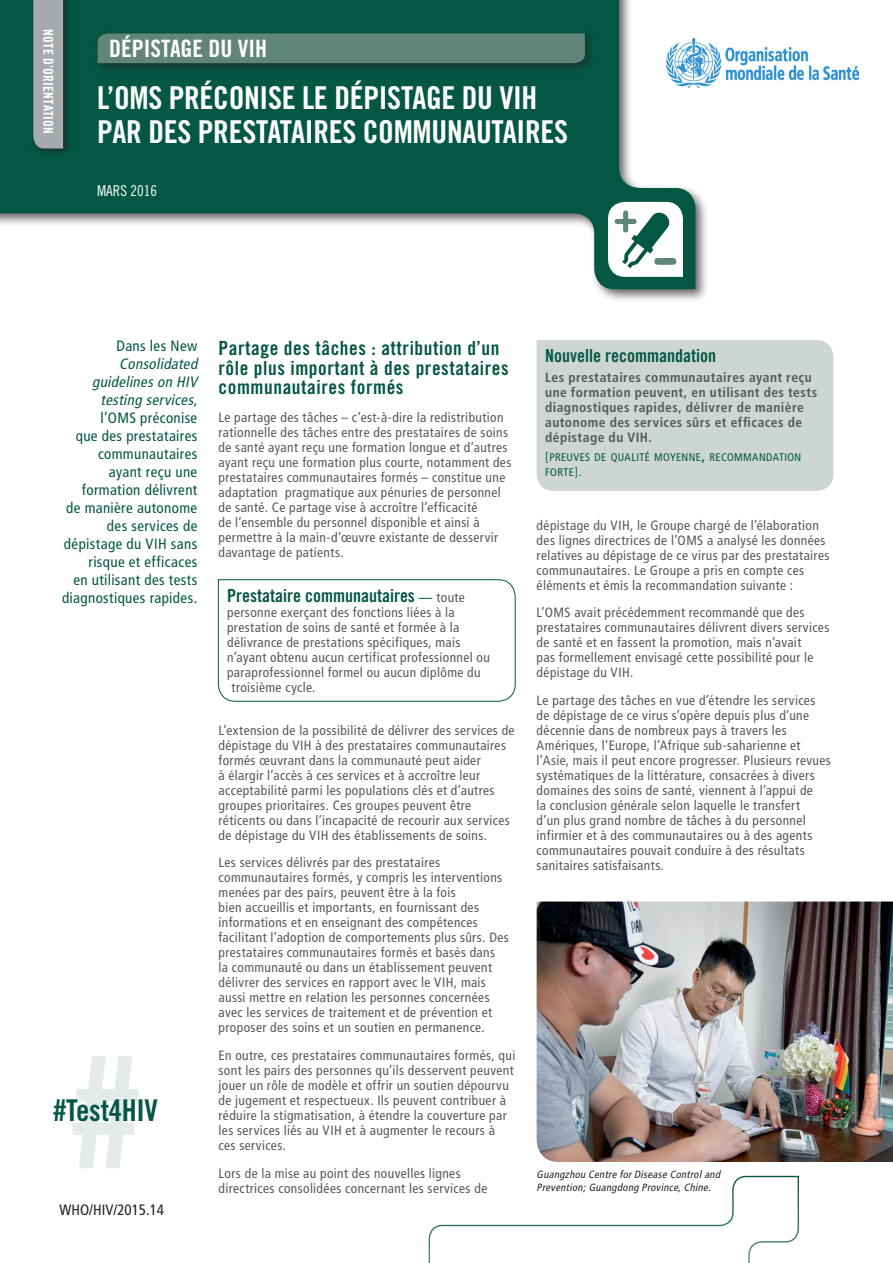
<style>
.page{position:relative;width:893px;height:1263px;background:#fff}
.page>*{position:absolute;margin:0;border:0;box-sizing:border-box;transform-origin:0 0}
.t1{font:31.5px/34.5px "Trade Gothic Bold Cond Twenty";letter-spacing:-.01em;color:#fff}
.t2{font:30px "Trade Gothic Bold Cond Twenty";letter-spacing:-.01em;color:#045743}
.t3{font:24px "Trade Gothic Bold Cond Twenty";color:#fff}
.Level_1_1_title__Sec{font:19.5px/19.5px "Trade Gothic Bold Cond Twenty";letter-spacing:.03em;color:#045743}
.Box_table_figure__ti{font:18px "Trade Gothic Bold Cond Twenty";color:#045743}
.Intro_text{font:condensed 15px/18px "Frutiger";letter-spacing:.025em;color:#045743;text-align:right}
.t4{font:condensed 15px "Frutiger";color:#231f20}
.t5{font:15px "Trade Gothic Cond Eighteen";color:#fff}
.Body_text{font:condensed 13.5px/15px "Frutiger";letter-spacing:.03em;color:#57585a}
.Box_table_figure__ti-2{font:condensed 13.5px "Frutiger";letter-spacing:.025em;color:#57585a}
.Box_table_figure__ti-3{font:700 condensed 13.5px/15px "Frutiger";letter-spacing:.035em;color:#57585a}
.t6{font:13.5px "Trade Gothic Bold Cond Twenty";letter-spacing:.015em;color:#fff}
.Box_table_figure__ti-4{font:condensed 10.95px/15px "Frutiger";letter-spacing:.035em;color:#045743}
.t7{font:italic condensed 10.5px/12.8px "Frutiger";color:#231f20}
.s1{font-style:italic}
.s2{font-size:13.5px}
.s3{font-family:"Frutiger";font-stretch:condensed;font-size:13.5px;color:#57585a}
.s4{font-size:12px}
.s5{font-size:15.75px}
</style>
<div class="page">
<img style="left:537px;top:901px;width:356px;height:261px">
<div style="left:0;top:0;width:709px;height:303px;background:#231f20;opacity:.7"></div>
<svg style="left:0;top:0;width:695px;height:289px;fill:#045743"></svg>
<svg style="left:428px;top:1175px;width:371px;height:88px"></svg>
<div style="left:29px;top:0;width:44px;height:159px;background:#231f20;opacity:.7"></div>
<div style="left:33px;top:0;width:30px;height:148px;background:#a8a9ad"></div>
<div style="left:93px;top:29px;width:502px;height:44px;background:#231f20;opacity:.6"></div>
<div style="left:98px;top:33px;width:487px;height:30px;background:#618679"></div>
<svg style="left:608px;top:202px;width:75px;height:75px"></svg>
<svg style="left:218px;top:579px;width:298px;height:123px"></svg>
<div style="left:537px;top:340px;width:296px;height:151px;background:#cdd6d2"></div>
<svg style="left:72px;top:1056px;width:66px;height:112px"></svg>
<img style="left:666px;top:39px;width:192px;height:49px">
<p class="t6" style="left:57px;top:29px;width:107px;rotate:90deg">NOTE D’ORIENTATION</p>
<p class="t3" style="left:109px;top:34px;width:160px">DÉPISTAGE DU VIH</p>
<p class="t1" style="left:97px;top:80px;width:472px">L’OMS PRÉCONISE LE DÉPISTAGE DU VIH<br>PAR DES PRESTATAIRES COMMUNAUTAIRES</p>
<p class="t5" style="left:97px;top:182px;width:61px">MARS 2016</p>
<p class="Intro_text" style="left:62px;top:337px;width:140px">Dans les New<br><span class="s1">Consolidated guidelines on HIV testing services, </span>l’OMS préconise<br>que des prestataires communautaires<br>ayant reçu une formation délivrent<br>de manière autonome des services de dépistage du VIH sans risque et efficaces<br>en utilisant des tests diagnostiques rapides.</p>
<p class="t2" style="left:53px;top:1092px;width:106px">#Test4HIV</p>
<p class="t4" style="left:60px;top:1201px;width:106px">WHO/HIV/2015.14</p>
<p class="Level_1_1_title__Sec" style="left:219px;top:338px;width:292px">Partage des tâches : attribution d’un rôle plus important à des prestataires communautaires formés</p>
<p class="Body_text" style="left:219px;top:410px;width:294px">Le partage des tâches – c’est-à-dire la redistribution rationnelle des tâches entre des prestataires de soins de santé ayant reçu une formation longue et d’autres ayant reçu une formation plus courte, notamment des prestataires communautaires formés – constitue une adaptation pragmatique aux pénuries de personnel de santé. Ce partage vise à accroître l’efficacité<br>de l’ensemble du personnel disponible et ainsi à permettre à la main-d’œuvre existante de desservir davantage de patients.</p>
<p class="Box_table_figure__ti" style="left:227px;top:585px;width:239px">Prestataire communautaires <span class="s2">—</span> <span class="s3">toute</span></p>
<p class="Box_table_figure__ti-2" style="left:227px;top:605px;width:229px">personne exerçant des fonctions liées à la</p>
<p class="Box_table_figure__ti-2" style="left:227px;top:620px;width:234px">prestation de soins de santé et formée à la</p>
<p class="Box_table_figure__ti-2" style="left:227px;top:635px;width:235px">délivrance de prestations spécifiques, mais</p>
<p class="Box_table_figure__ti-2" style="left:227px;top:650px;width:264px">n’ayant obtenu aucun certificat professionnel ou</p>
<p class="Box_table_figure__ti-2" style="left:227px;top:665px;width:255px">paraprofessionnel formel ou aucun diplôme du</p>
<p class="Box_table_figure__ti-2" style="left:232px;top:680px;width:85px">troisième cycle.</p>
<p class="Body_text" style="left:219px;top:722px;width:298px">L’extension de la possibilité de délivrer des services de dépistage du VIH à des prestataires communautaires formés œuvrant dans la communauté peut aider<br>à élargir l’accès à ces services et à accroître leur acceptabilité parmi les populations clés et d’autres groupes prioritaires. Ces groupes peuvent être réticents ou dans l’incapacité de recourir aux services de dépistage du VIH des établissements de soins.</p>
<p class="Body_text" style="left:219px;top:855px;width:292px">Les services délivrés par des prestataires communautaires formés, y compris les interventions menées par des pairs, peuvent être à la fois<br>bien accueillis et importants, en fournissant des informations et en enseignant des compétences facilitant l’adoption de comportements plus sûrs. Des prestataires communautaires formés et basés dans<br>la communauté ou dans un établissement peuvent délivrer des services en rapport avec le VIH, mais aussi mettre en relation les personnes concernées avec les services de traitement et de prévention et proposer des soins et un soutien en permanence.</p>
<p class="Body_text" style="left:219px;top:1048px;width:298px">En outre, ces prestataires communautaires formés, qui sont les pairs des personnes qu’ils desservent peuvent jouer un rôle de modèle et offrir un soutien dépourvu de jugement et respectueux. Ils peuvent contribuer à réduire la stigmatisation, à étendre la couverture par les services liés au VIH et à augmenter le recours à<br>ces services.</p>
<p class="Body_text" style="left:219px;top:1166px;width:270px">Lors de la mise au point des nouvelles lignes directrices consolidées concernant les services de</p>
<p class="Box_table_figure__ti" style="left:545px;top:345px;width:172px">Nouvelle recommandation</p>
<p class="Box_table_figure__ti-3" style="left:545px;top:369px;width:274px">Les prestataires communautaires ayant reçu une formation peuvent, en utilisant des tests diagnostiques rapides, délivrer de manière autonome des services sûrs et efficaces de dépistage du VIH.</p>
<p class="Box_table_figure__ti-4" style="left:545px;top:450px;width:258px"><span class="s4">[</span>PREUVES DE QUALITÉ MOYENNE<span class="s5">,</span> RECOMMANDATION<br>FORTE<span class="s4">].</span></p>
<p class="Body_text" style="left:537px;top:517px;width:294px">dépistage du VIH, le Groupe chargé de l’élaboration des lignes directrices de l’OMS a analysé les données relatives au dépistage de ce virus par des prestataires communautaires. Le Groupe a pris en compte ces éléments et émis la recommandation suivante :</p>
<p class="Body_text" style="left:537px;top:605px;width:294px">L’OMS avait précédemment recommandé que des prestataires communautaires délivrent divers services de santé et en fassent la promotion, mais n’avait<br>pas formellement envisagé cette possibilité pour le dépistage du VIH.</p>
<p class="Body_text" style="left:537px;top:693px;width:296px">Le partage des tâches en vue d’étendre les services de dépistage de ce virus s’opère depuis plus d’une décennie dans de nombreux pays à travers les Amériques, l’Europe, l’Afrique sub-saharienne et l’Asie, mais il peut encore progresser. Plusieurs revues systématiques de la littérature, consacrées à divers domaines des soins de santé, viennent à l’appui de<br>la conclusion générale selon laquelle le transfert<br>d’un plus grand nombre de tâches à du personnel infirmier et à des communautaires ou à des agents communautaires pouvait conduire à des résultats sanitaires satisfaisants.</p>
<p class="t7" style="left:537px;top:1168px;width:187px">Guangzhou Centre forDisease Controland<br>Prevention;Guangdong Province,Chine.</p>
</div>
